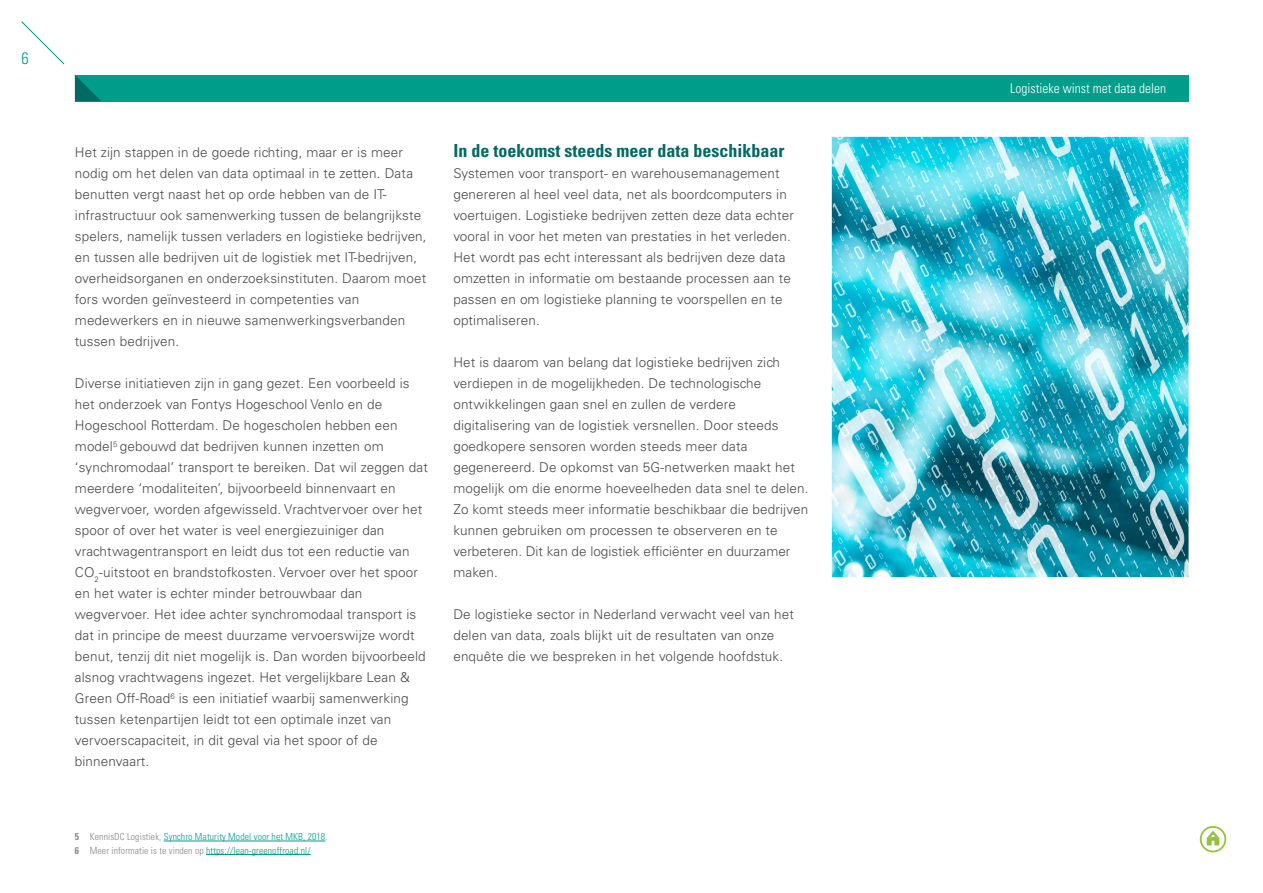
<style>
.page{position:relative;width:1263px;height:893px;background:#fff}
.page>*{position:absolute;margin:0;border:0;box-sizing:border-box;transform-origin:0 0}
.t1{font:700 condensed 18px "Univers LT Std";color:#006963}
.t2{font:300 condensed 16.5px "Univers LT Std";color:#009d8b}
.t3{font:300 13.5px/21px "Univers LT Std";letter-spacing:.01em;color:#4a4a49}
.t4{font:300 condensed 13.5px "Univers LT Std";color:#fff}
.t5{font:300 condensed 9.75px/13.5px "Univers LT Std";letter-spacing:.01em;color:#009d8b}
.s1{font-weight:700;color:#878787}
.s2{color:#878787}
</style>
<div class="page">
<div style="left:75px;top:75px;width:1113px;height:26px;background:#009d8b"></div>
<svg style="left:75px;top:75px;width:26px;height:26px"></svg>
<svg style="left:21px;top:21px;width:44px;height:44px"></svg>
<hr style="left:164px;top:841px;width:161px;height:1px;background:#009d8b">
<hr style="left:206px;top:854px;width:105px;height:1px;background:#009d8b">
<img style="left:832px;top:137px;width:356px;height:440px">
<svg style="left:1207px;top:831px;width:12px;height:14px"></svg>
<div style="left:1200px;top:826px;width:26px;height:26px;border:2px solid #94c23d;border-radius:50%"></div>
<p class="t2" style="left:22px;top:48px;width:9px">6</p>
<p class="t3" style="left:75px;top:142px;width:353px">Het zijn stappen in de goede richting, maar er is meer nodig om het delen van data optimaal in te zetten. Data benutten vergt naast het op orde hebben van de IT&shy;infrastructuur ook samenwerking tussen de belangrijkste spelers, namelijk tussen verladers en logistieke bedrijven, en tussen alle bedrijven uit de logistiek met IT-bedrijven, overheidsorganen en onderzoeksinstituten. Daarom moet fors worden geïnvesteerd in competenties van medewerkers en in nieuwe samenwerkingsverbanden tussen bedrijven.</p>
<p class="t3" style="left:75px;top:373px;width:354px">Diverse initiatieven zijn in gang gezet. Een voorbeeld is het onderzoek van Fontys Hogeschool Venlo en de Hogeschool Rotterdam. De hogescholen hebben een model<sup>5</sup> gebouwd dat bedrijven kunnen inzetten om ‘synchromodaal’ transport te bereiken. Dat wil zeggen dat meerdere ‘modaliteiten’, bijvoorbeeld binnenvaart en wegvervoer, worden afgewisseld. Vrachtvervoer over het spoor of over het water is veel energiezuiniger dan vrachtwagentransport en leidt dus tot een reductie van CO<sub>2</sub>-uitstoot en brandstofkosten. Vervoer over het spoor en het water is echter minder betrouwbaar dan wegvervoer. Het idee achter synchromodaal transport is dat in principe de meest duurzame vervoerswijze wordt benut, tenzij dit niet mogelijk is. Dan worden bijvoorbeeld alsnog vrachtwagens ingezet. Het vergelijkbare Lean &amp; Green Off-Road<sup>6</sup> is een initiatief waarbij samenwerking tussen ketenpartijen leidt tot een optimale inzet van vervoerscapaciteit, in dit geval via het spoor of de binnenvaart.</p>
<h1 class="t1" style="left:453px;top:140px;width:332px">In de toekomst steeds meer data beschikbaar</h1>
<p class="t3" style="left:453px;top:163px;width:342px">Systemen voor transport- en warehousemanagement genereren al heel veel data, net als boordcomputers in voertuigen. Logistieke bedrijven zetten deze data echter vooral in voor het meten van prestaties in het verleden.<br>Het wordt pas echt interessant als bedrijven deze data omzetten in informatie om bestaande processen aan te passen en om logistieke planning te voorspellen en te optimaliseren.</p>
<p class="t3" style="left:453px;top:352px;width:357px">Het is daarom van belang dat logistieke bedrijven zich verdiepen in de mogelijkheden. De technologische ontwikkelingen gaan snel en zullen de verdere digitalisering van de logistiek versnellen. Door steeds goedkopere sensoren worden steeds meer data gegenereerd. De opkomst van 5G-netwerken maakt het mogelijk om die enorme hoeveelheden data snel te delen.<br>Zo komt steeds meer informatie beschikbaar die bedrijven kunnen gebruiken om processen te observeren en te verbeteren. Dit kan de logistiek efficiënter en duurzamer maken.</p>
<p class="t3" style="left:453px;top:604px;width:342px">De logistieke sector in Nederland verwacht veel van het delen van data, zoals blijkt uit de resultaten van onze enquête die we bespreken in het volgende hoofdstuk.</p>
<p class="t5" style="left:75px;top:830px;width:254px"><span class="s1">5</span> <span class="s2">KennisDC Logistiek,</span> Synchro Maturity Model voor het MKB, 2018<span class="s2">.<br></span><span class="s1">6</span> <span class="s2">Meer informatie is te vinden op</span> https://lean-greenoffroad.nl/</p>
<p class="t4" style="left:1010px;top:80px;width:157px">Logistieke winst met data delen</p>
</div>
